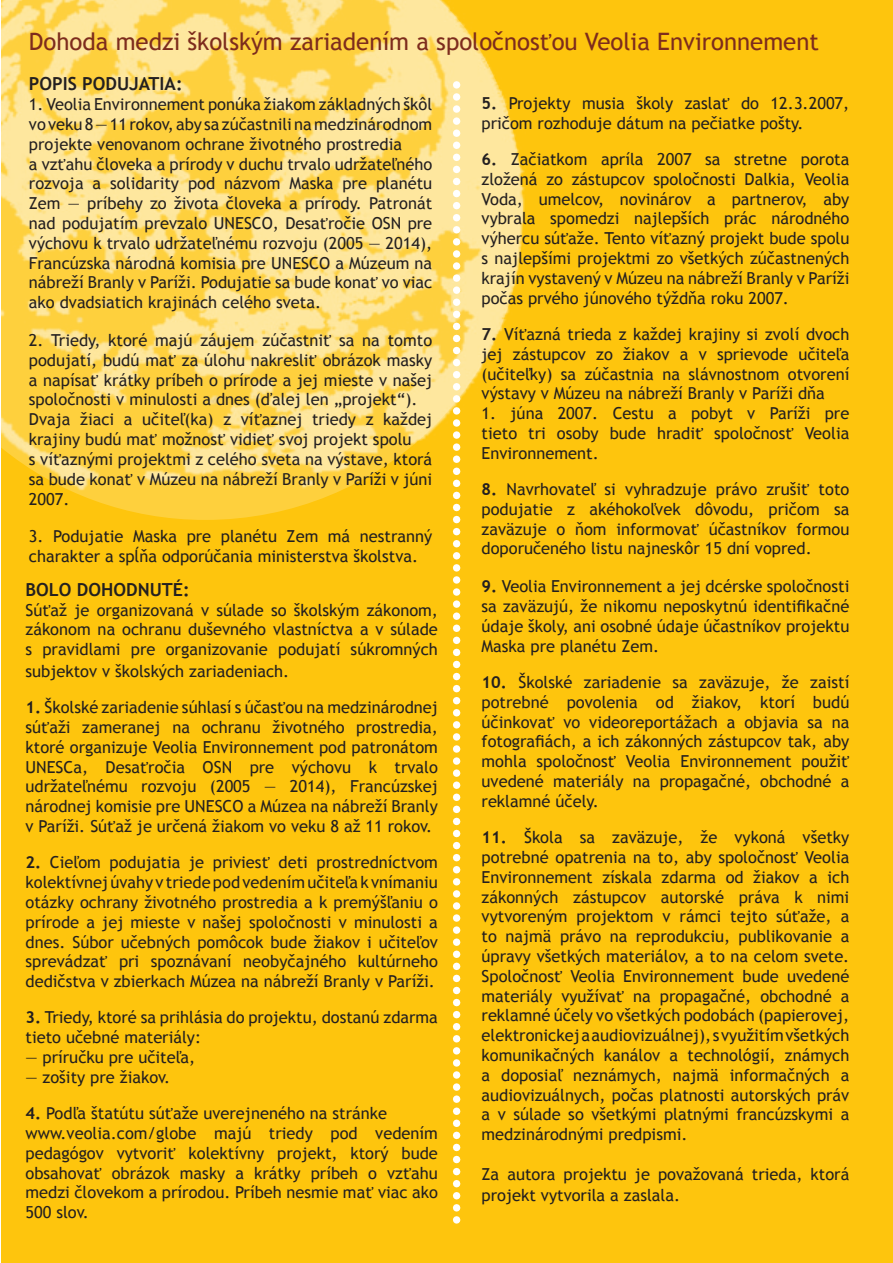
<style>
.page{position:relative;width:893px;height:1263px;background:#fff}
.page>*{position:absolute;margin:0;border:0;box-sizing:border-box;transform-origin:0 0}
.t1{font:24px "Trebuchet MS";color:#7d2c1d}
.t2{font:700 18px "Trebuchet MS";color:#231f20}
.t3{font:16.5px/19.8px "Trebuchet MS";color:#231f20;text-align:justify}
.s1{font-weight:700}
</style>
<div class="page">
<div style="left:1px;top:0;width:892px;height:1263px;background:#fec50d"></div>
<svg style="left:112px;top:506px;width:187px;height:14px;fill:#fed03d"></svg>
<svg style="left:452px;top:506px;width:9px;height:718px"></svg>
<img style="left:1px;top:0;width:524px;height:506px">
<h1 class="t1" style="left:29px;top:27px;width:792px">Dohoda medzi školským zariadením a spoločnosťou Veolia Environnement</h1>
<p class="t2" style="left:29px;top:73px;width:155px">POPIS PODUJATIA:</p>
<p class="t3" style="left:29px;top:95px;width:405px;text-align:left">1. Veolia Environnement ponúka žiakom základných škôl vo veku 8 — 11 rokov, aby sa zúčastnili na medzinárodnom projekte venovanom ochrane životného prostredia<br>a vzťahu človeka a prírody v duchu trvalo udržateľného rozvoja a solidarity pod názvom Maska pre planétu Zem — príbehy zo života človeka a prírody. Patronát nad podujatím prevzalo UNESCO, Desaťročie OSN pre výchovu k trvalo udržateľnému rozvoju (2005 — 2014), Francúzska národná komisia pre UNESCO a Múzeum na nábreží Branly v Paríži. Podujatie sa bude konať vo viac ako dvadsiatich krajinách celého sveta.</p>
<p class="t3" style="left:29px;top:331px;width:405px;text-align:left">2. Triedy, ktoré majú záujem zúčastniť sa na tomto podujatí, budú mať za úlohu nakresliť obrázok masky a napísať krátky príbeh o prírode a jej mieste v našej spoločnosti v minulosti a dnes (ďalej len „projekt“).<br>Dvaja žiaci a učiteľ(ka) z víťaznej triedy z každej krajiny budú mať možnosť vidieť svoj projekt spolu<br>s víťaznými projektmi z celého sveta na výstave, ktorá sa bude konať v Múzeu na nábreží Branly v Paríži v júni 2007.</p>
<p class="t3" style="left:29px;top:527px;width:405px">3. Podujatie Maska pre planétu Zem má nestranný charakter a spĺňa odporúčania ministerstva školstva.</p>
<p class="t2" style="left:26px;top:578px;width:166px">BOLO DOHODNUTÉ:</p>
<p class="t3" style="left:26px;top:600px;width:414px">Súťaž je organizovaná v súlade so školským zákonom, zákonom na ochranu duševného vlastníctva a v súlade s pravidlami pre organizovanie podujatí súkromných</p>
<p class="t3" style="left:26px;top:661px;width:265px">subjektov v školských zariadeniach.</p>
<p class="t3" style="left:26px;top:698px;width:414px"><span class="s1">1.</span> Školské zariadenie súhlasí s účasťou na medzinárodnej súťaži zameranej na ochranu životného prostredia, ktoré organizuje Veolia Environnement pod patronátom UNESCa, Desaťročia OSN pre výchovu k trvalo udržateľnému rozvoju (2005 — 2014), Francúzskej národnej komisie pre UNESCO a Múzea na nábreží Branly v Paríži. Súťaž je určená žiakom vo veku 8 až 11 rokov.</p>
<p class="t3" style="left:26px;top:853px;width:414px"><span class="s1">2.</span> Cieľom podujatia je priviesť deti prostredníctvom kolektívnej úvahy v triede pod vedením učiteľa k vnímaniu otázky ochrany životného prostredia a k premýšľaniu o prírode a jej mieste v našej spoločnosti v minulosti a dnes. Súbor učebných pomôcok bude žiakov i učiteľov sprevádzať pri spoznávaní neobyčajného kultúrneho dedičstva v zbierkach Múzea na nábreží Branly v Paríži.</p>
<p class="t3" style="left:26px;top:1008px;width:414px"><span class="s1">3.</span> Triedy, ktoré sa prihlásia do projektu, dostanú zdarma tieto učebné materiály:</p>
<p class="t3" style="left:26px;top:1047px;width:171px">— príručku pre učiteľa,</p>
<p class="t3" style="left:26px;top:1067px;width:146px">— zošity pre žiakov.</p>
<p class="t3" style="left:26px;top:1103px;width:414px;text-align:left"><span class="s1">4.</span> Podľa štatútu súťaže uverejneného na stránke www.veolia.com/globe majú triedy pod vedením pedagógov vytvoriť kolektívny projekt, ktorý bude obsahovať obrázok masky a krátky príbeh o vzťahu medzi človekom a prírodou. Príbeh nesmie mať viac ako 500 slov.</p>
<p class="t3" style="left:482px;top:93px;width:369px"><span class="s1">5.</span> Projekty musia školy zaslať do 12.3.2007, pričom rozhoduje dátum na pečiatke pošty.</p>
<p class="t3" style="left:482px;top:149px;width:369px"><span class="s1">6.</span> Začiatkom apríla 2007 sa stretne porota zložená zo zástupcov spoločnosti Dalkia, Veolia Voda, umelcov, novinárov a partnerov, aby vybrala spomedzi najlepších prác národného výhercu súťaže. Tento víťazný projekt bude spolu s najlepšími projektmi zo všetkých zúčastnených krajín vystavený v Múzeu na nábreží Branly v Paríži počas prvého júnového týždňa roku 2007.</p>
<p class="t3" style="left:482px;top:324px;width:369px"><span class="s1">7.</span> Víťazná trieda z každej krajiny si zvolí dvoch jej zástupcov zo žiakov a v sprievode učiteľa (učiteľky) sa zúčastnia na slávnostnom otvorení výstavy v Múzeu na nábreží Branly v Paríži dňa</p>
<p class="t3" style="left:482px;top:404px;width:369px">1. júna 2007. Cestu a pobyt v Paríži pre tieto tri osoby bude hradiť spoločnosť Veolia Environnement.</p>
<p class="t3" style="left:482px;top:479px;width:369px"><span class="s1">8.</span> Navrhovateľ si vyhradzuje právo zrušiť toto podujatie z akéhokoľvek dôvodu, pričom sa zaväzuje o ňom informovať účastníkov formou doporučeného listu najneskôr 15 dní vopred.</p>
<p class="t3" style="left:482px;top:577px;width:369px"><span class="s1">9.</span> Veolia Environnement a jej dcérske spoločnosti sa zaväzujú, že nikomu neposkytnú identifikačné údaje školy, ani osobné údaje účastníkov projektu Maska pre planétu Zem.</p>
<p class="t3" style="left:482px;top:672px;width:369px"><span class="s1">10.</span> Školské zariadenie sa zaväzuje, že zaistí potrebné povolenia od žiakov, ktorí budú účinkovať vo videoreportážach a objavia sa na fotografiách, a ich zákonných zástupcov tak, aby mohla spoločnosť Veolia Environnement použiť uvedené materiály na propagačné, obchodné a reklamné účely.</p>
<p class="t3" style="left:482px;top:827px;width:369px"><span class="s1">11.</span> Škola sa zaväzuje, že vykoná všetky potrebné opatrenia na to, aby spoločnosť Veolia Environnement získala zdarma od žiakov a ich zákonných zástupcov autorské práva k nimi vytvoreným projektom v rámci tejto súťaže, a to najmä právo na reprodukciu, publikovanie a úpravy všetkých materiálov, a to na celom svete.<br>Spoločnosť Veolia Environnement bude uvedené materiály využívať na propagačné, obchodné a reklamné účely vo všetkých podobách (papierovej, elektronickej a audiovizuálnej), s využitím všetkých komunikačných kanálov a technológií, známych a doposiaľ neznámych, najmä informačných a audiovizuálnych, počas platnosti autorských práv a v súlade so všetkými platnými francúzskymi a medzinárodnými predpismi.</p>
<p class="t3" style="left:482px;top:1163px;width:369px;line-height:21.6px">Za autora projektu je považovaná trieda, ktorá projekt vytvorila a zaslala.</p>
</div>
